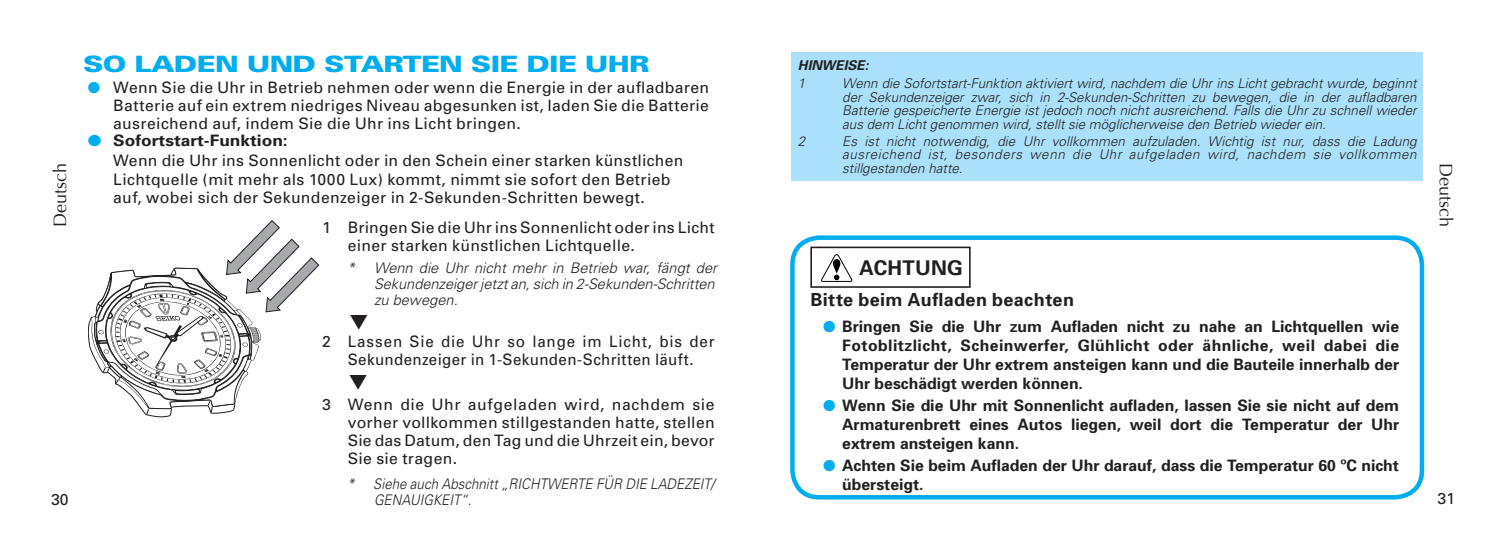
<style>
.page{position:relative;width:1506px;height:549px;background:#fff}
.page>*{position:absolute;margin:0;border:0;box-sizing:border-box;transform-origin:0 0}
.t1{font:900 22.5px "Univers";letter-spacing:-.025em;color:#00aeef;scale:1.26 1}
.t2{font:700 20.25px "Univers";letter-spacing:.015em;color:#231f20}
.t3{font:700 18px "Univers";letter-spacing:.02em;color:#231f20}
.t4{font:18px "Optima";color:#231f20}
.t5{font:15.75px/18px "Univers";letter-spacing:.02em;color:#231f20;text-align:justify}
.t6{font:700 15.75px/18.9px "Univers";color:#231f20;text-align:justify}
.t7{font:italic 300 14.62px/15.8px "Univers";color:#231f20}
.t8{font:italic 300 13.5px/13.5px "Univers";color:#231f20;text-align:justify}
.t9{font:italic 700 13.5px "Univers";color:#231f20}
.s1{color:#00aeef}
.s2{font-weight:700}
</style>
<div class="page">
<svg style="left:88px;top:220px;width:231px;height:197px"></svg>
<div style="left:791px;top:52px;width:631px;height:129px;background:#aae0f9"></div>
<div style="left:790px;top:235px;width:634px;height:264px;border:4px solid #00aeef;border-radius:27px"></div>
<svg style="left:821px;top:254px;width:31px;height:27px"></svg>
<div style="left:810px;top:246px;width:160px;height:42px;border:2px solid #231f20"></div>
<h1 class="t1" style="left:83px;top:50px;width:451px">SO LADEN UND STARTEN SIE DIE UHR</h1>
<p class="t5" style="left:113px;top:79px;width:597px;text-indent:-26px"><span class="s1">●</span> Wenn Sie die Uhr in Betrieb nehmen oder wenn die Energie in der aufladbaren Batterie auf ein extrem niedriges Niveau abgesunken ist, laden Sie die Batterie ausreichend auf, indem Sie die Uhr ins Licht bringen.</p>
<p class="t5" style="left:113px;top:131px;width:572px;line-height:19.1px;text-align:left;text-indent:-26px"><span class="s1">●</span> <span class="s2">Sofortstart-Funktion:<br></span>Wenn die Uhr ins Sonnenlicht oder in den Schein einer starken künstlichen Lichtquelle (mit mehr als 1000 Lux) kommt, nimmt sie sofort den Betrieb auf, wobei sich der Sekundenzeiger in 2-Sekunden-Schritten bewegt.</p>
<p class="t5" style="left:348px;top:218px;width:368px;text-indent:-26px">1 Bringen Sie die Uhr ins Sonnenlicht oder ins Licht einer starken künstlichen Lichtquelle.</p>
<p class="t7" style="left:374px;top:260px;width:344px;text-indent:-27px">* Wenn die Uhr nicht mehr in Betrieb war, fängt der<br>Sekundenzeiger jetzt an, sich in 2-Sekunden-Schritten zu bewegen.</p>
<p class="t5" style="left:322px;top:333px;width:394px;text-align:center">2 Lassen Sie die Uhr so lange im Licht, bis der<br>Sekundenzeiger in 1-Sekunden-Schritten läuft.</p>
<p class="t5" style="left:348px;top:395px;width:368px;text-indent:-26px">3 Wenn die Uhr aufgeladen wird, nachdem sie vorher vollkommen stillgestanden hatte, stellen Sie das Datum, den Tag und die Uhrzeit ein, bevor Sie sie tragen.</p>
<p class="t7" style="left:374px;top:476px;width:342px;text-indent:-27px">* Siehe auch Abschnitt „RICHTWERTE FÜR DIE LADEZEIT/<br>GENAUIGKEIT“.</p>
<p class="t9" style="left:798px;top:57px;width:72px">HINWEISE:</p>
<p class="t8" style="left:797px;top:77px;width:9px">1</p>
<p class="t8" style="left:842px;top:77px;width:576px">Wenn die Sofortstart-Funktion aktiviert wird, nachdem die Uhr ins Licht gebracht wurde, beginnt der Sekundenzeiger zwar, sich in 2-Sekunden-Schritten zu bewegen, die in der aufladbaren Batterie gespeicherte Energie ist jedoch noch nicht ausreichend. Falls die Uhr zu schnell wieder aus dem Licht genommen wird, stellt sie möglicherweise den Betrieb wieder ein.</p>
<p class="t8" style="left:797px;top:134px;width:9px">2</p>
<p class="t8" style="left:842px;top:134px;width:576px">Es ist nicht notwendig, die Uhr vollkommen aufzuladen. Wichtig ist nur, dass die Ladung ausreichend ist, besonders wenn die Uhr aufgeladen wird, nachdem sie vollkommen stillgestanden hatte.</p>
<p class="t4" style="left:50px;top:226px;width:65px;rotate:-90deg">Deutsch</p>
<p class="t4" style="left:1456px;top:163px;width:65px;rotate:90deg">Deutsch</p>
<p class="t2" style="left:859px;top:255px;width:105px">ACHTUNG</p>
<p class="t3" style="left:810px;top:288px;width:265px">Bitte beim Aufladen beachten</p>
<p class="t6" style="left:842px;top:317px;width:558px;text-indent:-19px"><span class="s1">●</span> Bringen Sie die Uhr zum Aufladen nicht zu nahe an Lichtquellen wie Fotoblitzlicht, Scheinwerfer, Glühlicht oder ähnliche, weil dabei die Temperatur der Uhr extrem ansteigen kann und die Bauteile innerhalb der Uhr beschädigt werden können.</p>
<p class="t6" style="left:842px;top:395px;width:558px;text-indent:-19px"><span class="s1">●</span> Wenn Sie die Uhr mit Sonnenlicht aufladen, lassen Sie sie nicht auf dem Armaturenbrett eines Autos liegen, weil dort die Temperatur der Uhr extrem ansteigen kann.</p>
<p class="t6" style="left:842px;top:455px;width:558px;text-indent:-19px"><span class="s1">●</span> Achten Sie beim Aufladen der Uhr darauf, dass die Temperatur 60 ºC nicht übersteigt.</p>
<p class="t5" style="left:51px;top:490px;width:19px">30</p>
<p class="t5" style="left:1437px;top:489px;width:19px">31</p>
</div>
